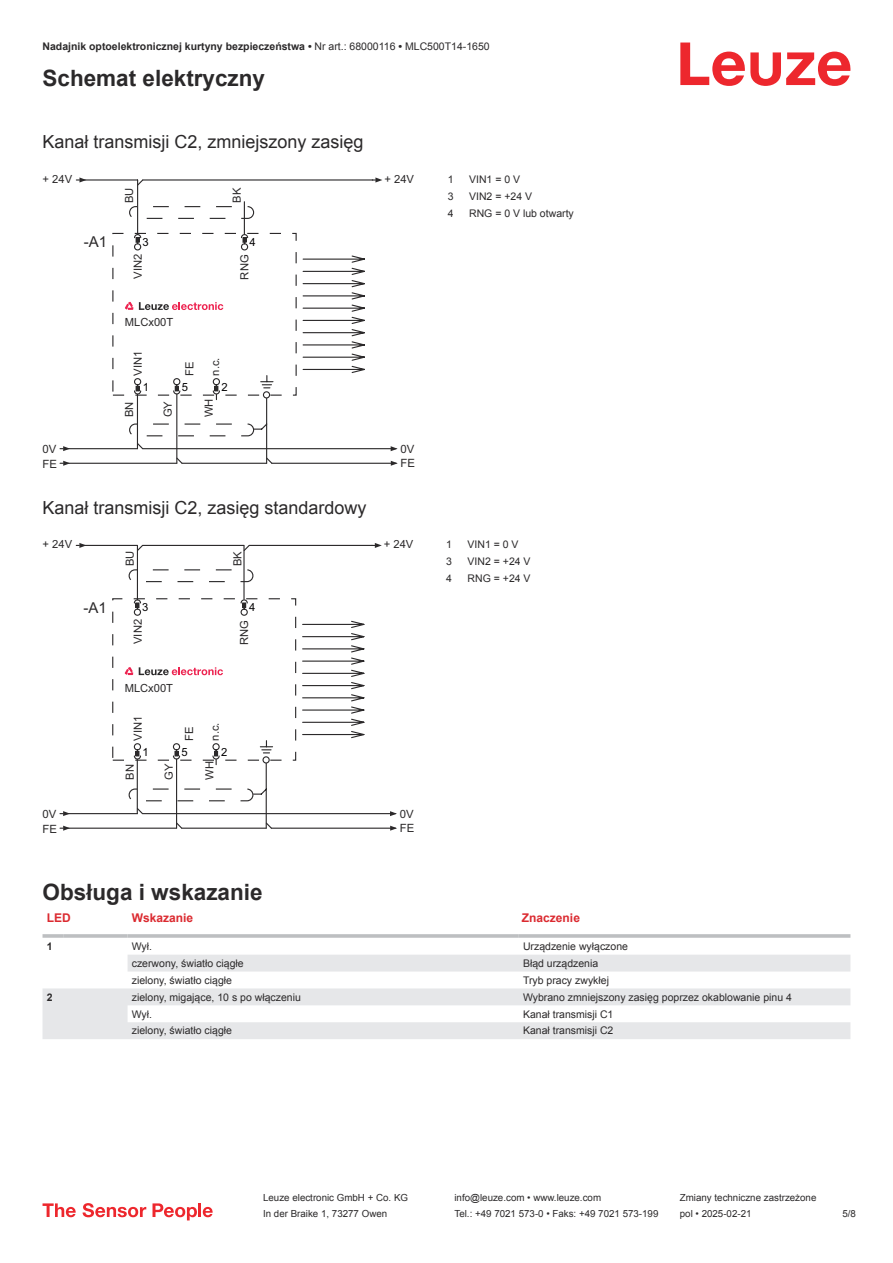
<style>
.page{position:relative;width:893px;height:1263px;background:#fff}
.page>*{position:absolute;margin:0;border:0;box-sizing:border-box;transform-origin:0 0}
.t1{font:700 22.5px "Arial";color:#2b292a}
.t2{font:18px "Arial";color:#2b292a}
.t3{font:15px "Arial";color:#2b292a}
.t4{font:700 12px "Arial";color:#db2a30}
.t5{font:11.4px "Arial";color:#2b292a}
.t6{font:11.25px "Arial";color:#2b292a}
.t7{font:11.25px "Arial";color:#040304}
.t8{font:10.5px "Arial";color:#2b292a}
.t9{font:700 10.5px "Arial";color:#2b292a}
.t10{font:9.75px "Arial";color:#2b292a}
.s1{font-weight:400}
</style>
<div class="page">
<svg style="left:680px;top:43px;width:170px;height:43px"></svg>
<svg style="left:43px;top:955px;width:807px;height:84px;fill:#e6e7e9"></svg>
<hr style="left:43px;top:934px;width:21px;height:4px;background:#c7c9cb">
<hr style="left:64px;top:934px;width:64px;height:4px;background:#c8cacc">
<hr style="left:128px;top:934px;width:391px;height:4px;background:#c7c9cb">
<hr style="left:519px;top:934px;width:331px;height:4px;background:#bdbfc1">
<svg style="left:43px;top:1203px;width:33px;height:14px"></svg>
<svg style="left:83px;top:1203px;width:63px;height:14px"></svg>
<svg style="left:153px;top:1203px;width:44px;height:17px"></svg>
<hr style="left:198px;top:1203px;width:3px;height:14px;background:#ed272d">
<svg style="left:203px;top:1207px;width:10px;height:10px"></svg>
<svg style="left:302px;top:255px;width:63px;height:118px"></svg>
<hr style="left:143px;top:179px;width:230px;height:2px;background:#2b292a">
<svg style="left:372px;top:177px;width:10px;height:6px"></svg>
<hr style="left:272px;top:463px;width:124px;height:1px;background:#2b292a">
<hr style="left:143px;top:448px;width:253px;height:1px;background:#2b292a">
<svg style="left:391px;top:446px;width:7px;height:5px"></svg>
<svg style="left:391px;top:461px;width:7px;height:5px"></svg>
<svg style="left:59px;top:177px;width:215px;height:289px"></svg>
<svg style="left:302px;top:620px;width:63px;height:119px"></svg>
<hr style="left:249px;top:545px;width:123px;height:1px;background:#2b292a">
<svg style="left:372px;top:543px;width:10px;height:5px"></svg>
<hr style="left:271px;top:828px;width:124px;height:1px;background:#2b292a">
<hr style="left:143px;top:813px;width:252px;height:1px;background:#2b292a">
<svg style="left:390px;top:811px;width:7px;height:5px"></svg>
<svg style="left:390px;top:826px;width:7px;height:5px"></svg>
<svg style="left:59px;top:543px;width:215px;height:288px"></svg>
<p class="t9" style="left:43px;top:39px;width:449px">Nadajnik optoelektronicznej kurtyny bezpieczeństwa • <span class="s1">Nr art.: 68000116</span> • <span class="s1">MLC500T14-1650</span></p>
<h1 class="t1" style="left:43px;top:70px;width:224px">Schemat elektryczny</h1>
<h2 class="t2" style="left:43px;top:129px;width:323px">Kanał transmisji C2, zmniejszony zasięg</h2>
<p class="t6" style="left:43px;top:175px;width:31px">+ 24V</p>
<h3 class="t3" style="left:84px;top:236px;width:25px">-A1</h3>
<p class="t5" style="left:43px;top:445px;width:15px">0V</p>
<p class="t5" style="left:43px;top:459px;width:16px">FE</p>
<p class="t6" style="left:125px;top:203px;width:17px;rotate:-90deg">BU</p>
<p class="t6" style="left:232px;top:203px;width:16px;rotate:-90deg">BK</p>
<p class="t7" style="left:142px;top:237px;width:8px">3</p>
<p class="t7" style="left:249px;top:237px;width:8px">4</p>
<p class="t6" style="left:134px;top:279px;width:26px;rotate:-90deg">VIN2</p>
<p class="t6" style="left:240px;top:280px;width:26px;rotate:-90deg">RNG</p>
<p class="t6" style="left:125px;top:318px;width:50px">MLCx00T</p>
<p class="t6" style="left:134px;top:376px;width:26px;rotate:-90deg">VIN1</p>
<p class="t7" style="left:143px;top:383px;width:8px">1</p>
<p class="t6" style="left:185px;top:376px;width:16px;rotate:-90deg">FE</p>
<p class="t7" style="left:182px;top:383px;width:8px">5</p>
<p class="t6" style="left:211px;top:376px;width:20px;rotate:-90deg">n.c.</p>
<p class="t7" style="left:221px;top:383px;width:8px">2</p>
<p class="t6" style="left:125px;top:417px;width:17px;rotate:-90deg">BN</p>
<p class="t6" style="left:164px;top:417px;width:18px;rotate:-90deg">GY</p>
<p class="t6" style="left:204px;top:417px;width:20px;rotate:-90deg">WH</p>
<h2 class="t2" style="left:43px;top:495px;width:326px">Kanał transmisji C2, zasięg standardowy</h2>
<p class="t6" style="left:43px;top:540px;width:31px">+ 24V</p>
<h3 class="t3" style="left:84px;top:602px;width:25px">-A1</h3>
<p class="t5" style="left:43px;top:810px;width:15px">0V</p>
<p class="t5" style="left:43px;top:824px;width:16px">FE</p>
<p class="t6" style="left:126px;top:566px;width:17px;rotate:-90deg">BU</p>
<p class="t6" style="left:233px;top:566px;width:16px;rotate:-90deg">BK</p>
<p class="t7" style="left:142px;top:603px;width:8px">3</p>
<p class="t6" style="left:134px;top:644px;width:26px;rotate:-90deg">VIN2</p>
<p class="t7" style="left:249px;top:603px;width:8px">4</p>
<p class="t6" style="left:240px;top:645px;width:26px;rotate:-90deg">RNG</p>
<p class="t6" style="left:125px;top:683px;width:50px">MLCx00T</p>
<p class="t6" style="left:133px;top:741px;width:26px;rotate:-90deg">VIN1</p>
<p class="t7" style="left:142px;top:748px;width:8px">1</p>
<p class="t6" style="left:185px;top:741px;width:16px;rotate:-90deg">FE</p>
<p class="t7" style="left:182px;top:748px;width:8px">5</p>
<p class="t6" style="left:211px;top:741px;width:20px;rotate:-90deg">n.c.</p>
<p class="t7" style="left:221px;top:748px;width:8px">2</p>
<p class="t6" style="left:126px;top:780px;width:17px;rotate:-90deg">BN</p>
<p class="t6" style="left:165px;top:780px;width:18px;rotate:-90deg">GY</p>
<p class="t6" style="left:205px;top:780px;width:20px;rotate:-90deg">WH</p>
<p class="t6" style="left:384px;top:175px;width:31px">+ 24V</p>
<p class="t5" style="left:400px;top:444px;width:15px">0V</p>
<p class="t5" style="left:400px;top:459px;width:16px">FE</p>
<p class="t6" style="left:384px;top:540px;width:31px">+ 24V</p>
<p class="t5" style="left:400px;top:809px;width:15px">0V</p>
<p class="t5" style="left:400px;top:824px;width:16px">FE</p>
<p class="t8" style="left:448px;top:175px;width:7px">1</p>
<p class="t8" style="left:469px;top:172px;width:53px">VIN1 = 0 V</p>
<p class="t8" style="left:448px;top:189px;width:7px">3</p>
<p class="t8" style="left:469px;top:189px;width:65px">VIN2 = +24 V</p>
<p class="t8" style="left:448px;top:209px;width:7px">4</p>
<p class="t8" style="left:469px;top:206px;width:106px">RNG = 0 V lub otwarty</p>
<p class="t8" style="left:446px;top:541px;width:7px">1</p>
<p class="t8" style="left:468px;top:537px;width:53px">VIN1 = 0 V</p>
<p class="t8" style="left:446px;top:554px;width:7px">3</p>
<p class="t8" style="left:468px;top:554px;width:65px">VIN2 = +24 V</p>
<p class="t8" style="left:446px;top:575px;width:7px">4</p>
<p class="t8" style="left:468px;top:571px;width:65px">RNG = +24 V</p>
<h1 class="t1" style="left:43px;top:876px;width:222px">Obsługa i wskazanie</h1>
<p class="t4" style="left:47px;top:913px;width:25px">LED</p>
<p class="t4" style="left:132px;top:909px;width:63px">Wskazanie</p>
<p class="t4" style="left:522px;top:913px;width:60px">Znaczenie</p>
<p class="t9" style="left:47px;top:939px;width:7px">1</p>
<p class="t8" style="left:132px;top:939px;width:22px">Wył.</p>
<p class="t8" style="left:523px;top:939px;width:107px">Urządzenie wyłączone</p>
<p class="t8" style="left:132px;top:956px;width:113px">czerwony, światło ciągłe</p>
<p class="t8" style="left:523px;top:956px;width:77px">Błąd urządzenia</p>
<p class="t8" style="left:132px;top:973px;width:102px">zielony, światło ciągłe</p>
<p class="t8" style="left:523px;top:973px;width:87px">Tryb pracy zwykłej</p>
<p class="t9" style="left:47px;top:989px;width:7px">2</p>
<p class="t8" style="left:132px;top:990px;width:171px">zielony, migające, 10 s po włączeniu</p>
<p class="t8" style="left:523px;top:990px;width:270px">Wybrano zmniejszony zasięg poprzez okablowanie pinu 4</p>
<p class="t8" style="left:132px;top:1007px;width:22px">Wył.</p>
<p class="t8" style="left:523px;top:1007px;width:92px">Kanał transmisji C1</p>
<p class="t8" style="left:132px;top:1023px;width:102px">zielony, światło ciągłe</p>
<p class="t8" style="left:523px;top:1023px;width:92px">Kanał transmisji C2</p>
<p class="t10" style="left:263px;top:1191px;width:146px">Leuze electronic GmbH + Co. KG</p>
<p class="t10" style="left:454px;top:1191px;width:148px">info@leuze.com • www.leuze.com</p>
<p class="t10" style="left:680px;top:1191px;width:138px">Zmiany techniczne zastrzeżone</p>
<p class="t10" style="left:263px;top:1207px;width:126px">In der Braike 1, 73277 Owen</p>
<p class="t10" style="left:454px;top:1207px;width:205px">Tel.: +49 7021 573-0 • Faks: +49 7021 573-199</p>
<p class="t10" style="left:680px;top:1207px;width:73px">pol • 2025-02-21</p>
<p class="t10" style="left:842px;top:1210px;width:15px">5 /8</p>
</div>
